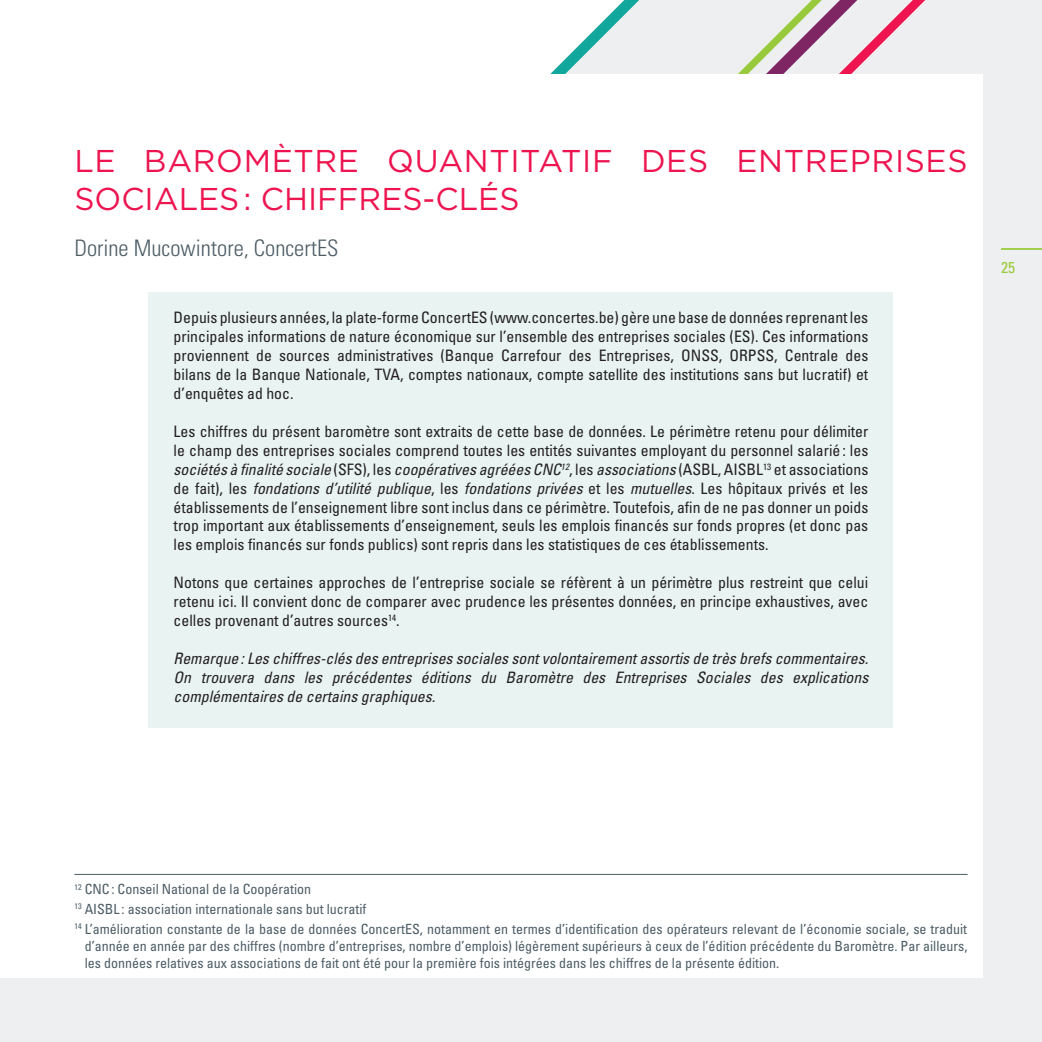
<style>
.page{position:relative;width:1042px;height:1042px;background:#eeeff0}
.page>*{position:absolute;margin:0;border:0;box-sizing:border-box;transform-origin:0 0}
.t1{font:31.5px/37.8px "Gotham";letter-spacing:.02em;color:#ed1450}
.t2{font:300 condensed 22.75px "Univers";color:#4c5c65}
.t3{font:condensed 15.75px/18.9px "Univers";color:#231f20;text-align:justify}
.t4{font:italic condensed 15.75px/18.9px "Univers";color:#231f20;text-align:justify}
.t5{font:condensed 15.75px "Univers";color:#99ca3b}
.t6{font:condensed 14px/19.8px "Univers";color:#4c5c65}
.s1{font-style:italic}
</style>
<div class="page">
<svg style="left:0;top:0;width:925px;height:74px"></svg>
<hr style="left:1001px;top:248px;width:41px;height:2px;background:#99ca3b">
<div style="left:0;top:74px;width:982px;height:903px;background:#fff"></div>
<div style="left:149px;top:292px;width:744px;height:436px;background:#e9f3f2"></div>
<hr style="left:74px;top:874px;width:893px;height:1px;background:#4c5c65">
<h1 class="t1" style="left:74px;top:141px;width:894px">LE BAROMÈTRE QUANTITATIF DES ENTREPRISES<br>SOCIALES: CHIFFRES-CLÉS</h1>
<h2 class="t2" style="left:74px;top:234px;width:266px">Dorine Mucowintore, ConcertES</h2>
<p class="t3" style="left:174px;top:308px;width:696px">Depuis plusieurs années, la plate-forme ConcertES (www.concertes.be) gère une base de données reprenant les principales informations de nature économique sur l’ensemble des entreprises sociales (ES). Ces informations proviennent de sources administratives (Banque Carrefour des Entreprises, ONSS, ORPSS, Centrale des bilans de la Banque Nationale, TVA, comptes nationaux, compte satellite des institutions sans but lucratif) et d’enquêtes ad hoc.</p>
<p class="t3" style="left:174px;top:421px;width:696px">Les chiffres du présent baromètre sont extraits de cette base de données. Le périmètre retenu pour délimiter le champ des entreprises sociales comprend toutes les entités suivantes employant du personnel salarié: les <span class="s1">sociétés à finalité sociale</span> (SFS), les <span class="s1">coopératives agréées CNC</span><sup>12</sup>, les <span class="s1">associations</span> (ASBL, AISBL<sup>13</sup> et associations de fait), les <span class="s1">fondations d’utilité publique</span>, les <span class="s1">fondations privées</span> et les <span class="s1">mutuelles</span>. Les hôpitaux privés et les établissements de l’enseignement libre sont inclus dans ce périmètre. Toutefois, afin de ne pas donner un poids trop important aux établissements d’enseignement, seuls les emplois financés sur fonds propres (et donc pas les emplois financés sur fonds publics) sont repris dans les statistiques de ces établissements.</p>
<p class="t3" style="left:174px;top:573px;width:696px">Notons que certaines approches de l’entreprise sociale se réfèrent à un périmètre plus restreint que celui retenu ici. Il convient donc de comparer avec prudence les présentes données, en principe exhaustives, avec celles provenant d’autres sources<sup>14</sup>.</p>
<p class="t4" style="left:174px;top:648px;width:696px">Remarque: Les chiffres-clés des entreprises sociales sont volontairement assortis de très brefs commentaires.<br>On trouvera dans les précédentes éditions du Baromètre des Entreprises Sociales des explications complémentaires de certains graphiques.</p>
<p class="t5" style="left:1001px;top:258px;width:15px">25</p>
<p class="t6" style="left:74px;top:879px;width:894px"><sup>12</sup> CNC: Conseil National de la Coopération<br><sup>13</sup> AISBL : association internationale sans but lucratif<br><sup>14</sup> L’amélioration constante de la base de données ConcertES, notamment en termes d’identification des opérateurs relevant de l’économie sociale, se traduit</p>
<p class="t6" style="left:85px;top:937px;width:884px;line-height:16.8px">d’année en année par des chiffres (nombre d’entreprises, nombre d’emplois) légèrement supérieurs à ceux de l’édition précédente du Baromètre. Par ailleurs, les données relatives aux associations de fait ont été pour la première fois intégrées dans les chiffres de la présente édition.</p>
</div>
